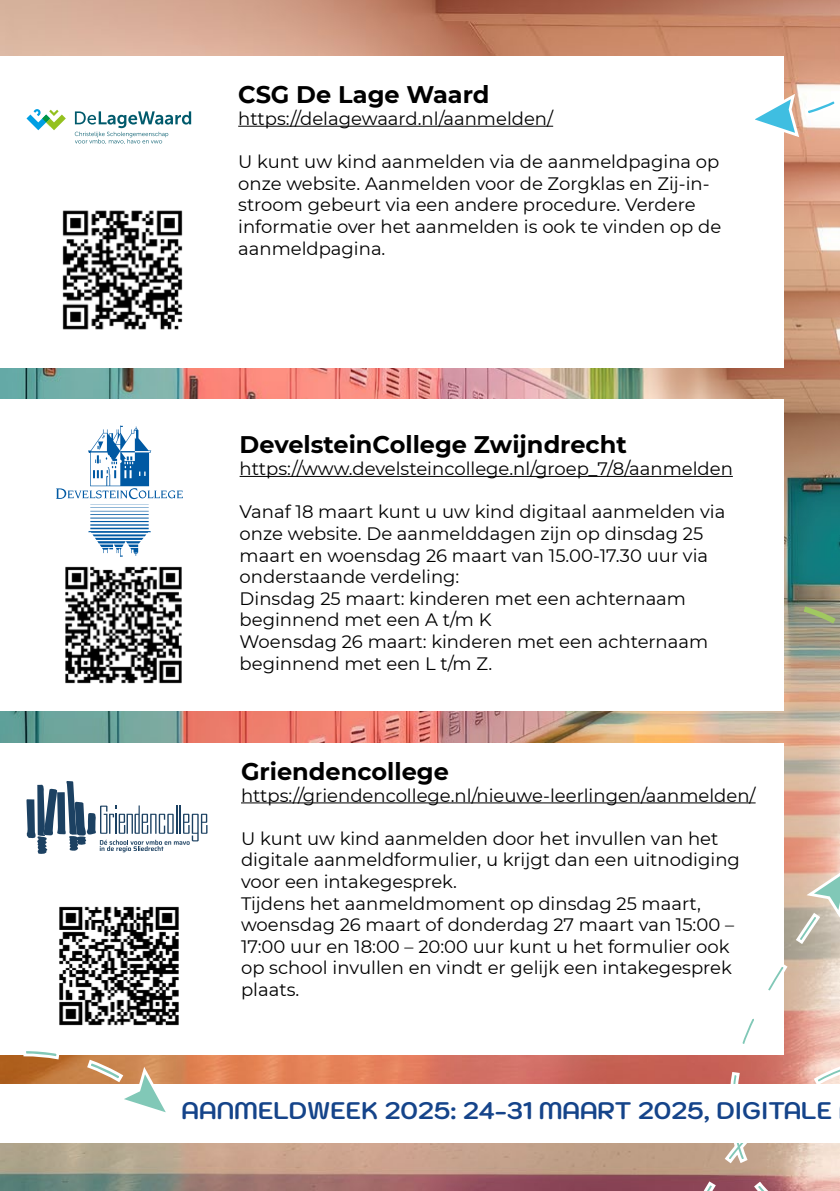
<style>
.page{position:relative;width:840px;height:1191px;background:#fff}
.page>*{position:absolute;margin:0;border:0;box-sizing:border-box;transform-origin:0 0}
.t1{font:700 24px "Montserrat";color:#000}
.t2{font:700 24px "Kodchasan";color:#15448a}
.t3{font:18px/21.6px "Montserrat";color:#000}
</style>
<div class="page">
<img style="left:0;top:0;width:839px;height:1191px">
<svg style="left:627px;top:599px;width:212px;height:168px;background:#c9b194"></svg>
<div style="left:0;top:56px;width:782px;height:311px;background:#fff"></div>
<div style="left:0;top:742px;width:782px;height:312px;background:#fff"></div>
<div style="left:0;top:399px;width:782px;height:312px;background:#fff"></div>
<svg style="left:56px;top:425px;width:127px;height:132px"></svg>
<svg style="left:26px;top:109px;width:40px;height:21px"></svg>
<svg style="left:75px;top:111px;width:116px;height:33px"></svg>
<svg style="left:26px;top:781px;width:181px;height:73px"></svg>
<hr style="left:238px;top:126px;width:315px;height:1px;background:#000">
<hr style="left:241px;top:802px;width:514px;height:1px;background:#000">
<hr style="left:239px;top:476px;width:493px;height:1px;background:#000">
<img style="left:59px;top:906px;width:120px;height:120px">
<img style="left:65px;top:566px;width:117px;height:118px">
<img style="left:62px;top:210px;width:121px;height:120px">
<svg style="left:661px;top:910px;width:178px;height:281px"></svg>
<svg style="left:802px;top:862px;width:37px;height:55px;background:#d1c3b1"></svg>
<svg style="left:743px;top:0;width:96px;height:139px"></svg>
<div style="left:0;top:1084px;width:839px;height:58px;background:#fff"></div>
<svg style="left:0;top:1051px;width:174px;height:140px"></svg>
<h1 class="t1" style="left:238px;top:77px;width:253px">CSG De Lage Waard</h1>
<p class="t3" style="left:238px;top:107px;width:316px">https://delagewaard.nl/aanmelden/</p>
<p class="t3" style="left:238px;top:150px;width:484px">U kunt uw kind aanmelden via de aanmeldpagina op onze website. Aanmelden voor de Zorgklas en Zij-in&shy;stroom gebeurt via een andere procedure. Verdere informatie over het aanmelden is ook te vinden op de aanmeldpagina.</p>
<h1 class="t1" style="left:239px;top:427px;width:388px">DevelsteinCollege Zwijndrecht</h1>
<p class="t3" style="left:239px;top:457px;width:494px">https://www.develsteincollege.nl/groep_7/8/aanmelden</p>
<p class="t3" style="left:239px;top:500px;width:487px">Vanaf 18 maart kunt u uw kind digitaal aanmelden via onze website. De aanmelddagen zijn op dinsdag 25 maart en woensdag 26 maart van 15.00-17.30 uur via onderstaande verdeling:<br>Dinsdag 25 maart: kinderen met een achternaam beginnend met een A t/m K<br>Woensdag 26 maart: kinderen met een achternaam beginnend met een L t/m Z.</p>
<h1 class="t1" style="left:241px;top:754px;width:209px">Griendencollege</h1>
<p class="t3" style="left:241px;top:783px;width:516px">https://griendencollege.nl/nieuwe-leerlingen/aanmelden/</p>
<p class="t3" style="left:241px;top:827px;width:500px">U kunt uw kind aanmelden door het invullen van het digitale aanmeldformulier, u krijgt dan een uitnodiging voor een intakegesprek.<br>Tijdens het aanmeldmoment op dinsdag 25 maart, woensdag 26 maart of donderdag 27 maart van 15:00 – 17:00 uur en 18:00 – 20:00 uur kunt u het formulier ook op school invullen en vindt er gelijk een intakegesprek plaats.</p>
<h1 class="t2" style="left:181px;top:1096px;width:651px">AANMELDWEEK 2025: 24-31 MAART 2025, DIGITALE</h1>
</div>
